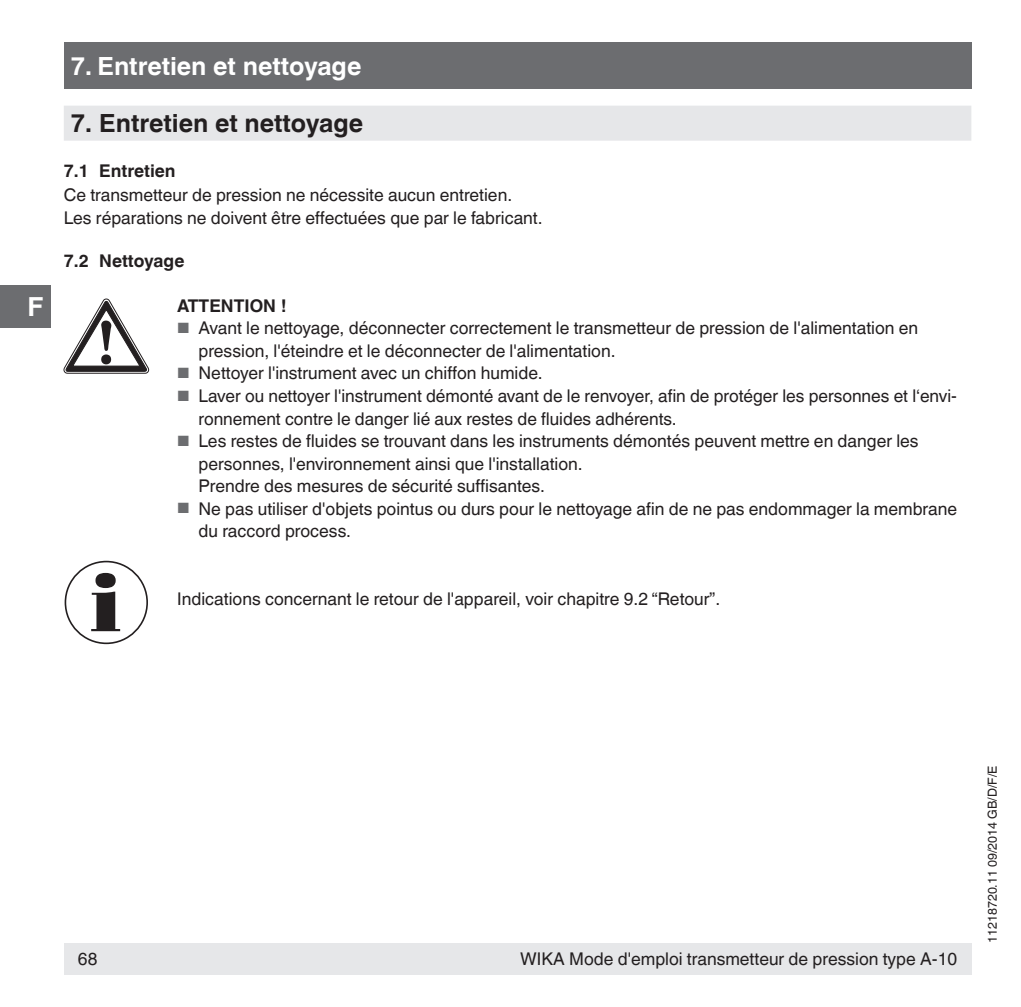
<style>
.page{position:relative;width:1021px;height:1007px;background:#fff}
.page>*{position:absolute;margin:0;border:0;box-sizing:border-box;transform-origin:0 0}
.t1{font:700 26.25px "Helvetica World";color:#fff}
.t2{font:700 25px "Helvetica World";color:#231f20}
.t3{font:700 25px "Helvetica World";color:#fff}
.t4{font:17.5px/22.5px "Helvetica World";color:#231f20}
.t5{font:700 17.5px "Helvetica World";color:#231f20}
.t6{font:12.5px "Helvetica World";color:#231f20}
.s1{font-size:14.75px;color:#6c6d70}
</style>
<div class="page">
<div style="left:64px;top:943px;width:907px;height:31px;background:#e6e7e9"></div>
<div style="left:64px;top:43px;width:907px;height:46px;background:#6c6d70"></div>
<div style="left:0;top:285px;width:50px;height:43px;background:#6c6d70"></div>
<div style="left:64px;top:106px;width:907px;height:35px;background:#e6e7e9"></div>
<svg style="left:64px;top:299px;width:85px;height:74px"></svg>
<svg style="left:91px;top:573px;width:29px;height:58px"></svg>
<div style="left:65px;top:560px;width:83px;height:84px;border:2px solid #231f20;border-radius:50%"></div>
<h1 class="t1" style="left:27px;top:292px;width:17px">F</h1>
<h2 class="t3" style="left:71px;top:51px;width:292px">7. Entretien et nettoyage</h2>
<h2 class="t2" style="left:71px;top:108px;width:294px">7. Entretien et nettoyage</h2>
<p class="t5" style="left:64px;top:160px;width:113px">7.1 Entretien</p>
<p class="t4" style="left:64px;top:183px;width:480px;line-height:23.8px">Ce transmetteur de pression ne nécessite aucun entretien.<br>Les réparations ne doivent être effectuées que par le fabricant.</p>
<p class="t5" style="left:64px;top:250px;width:122px">7.2 Nettoyage</p>
<p class="t5" style="left:177px;top:295px;width:111px">ATTENTION !</p>
<p class="t4" style="left:198px;top:317px;width:721px;text-indent:-21px"><span class="s1">■</span> Avant le nettoyage, déconnecter correctement le transmetteur de pression de l'alimentation en pression, l'éteindre et le déconnecter de l'alimentation.</p>
<p class="t4" style="left:177px;top:362px;width:367px"><span class="s1">■</span> Nettoyer l'instrument avec un chiffon humide.</p>
<p class="t4" style="left:198px;top:384px;width:760px;text-indent:-21px"><span class="s1">■</span> Laver ou nettoyer l'instrument démonté avant de le renvoyer, afin de protéger les personnes et l‘envi&shy;ronnement contre le danger lié aux restes de fluides adhérents.</p>
<p class="t4" style="left:198px;top:429px;width:721px;text-indent:-21px"><span class="s1">■</span> Les restes de fluides se trouvant dans les instruments démontés peuvent mettre en danger les personnes, l'environnement ainsi que l'installation.<br>Prendre des mesures de sécurité suffisantes.</p>
<p class="t4" style="left:198px;top:497px;width:760px;text-indent:-21px"><span class="s1">■</span> Ne pas utiliser d'objets pointus ou durs pour le nettoyage afin de ne pas endommager la membrane du raccord process.</p>
<p class="t4" style="left:177px;top:587px;width:544px">Indications concernant le retour de l'appareil, voir chapitre 9.2 “Retour”.</p>
<p class="t4" style="left:78px;top:947px;width:21px">68</p>
<p class="t4" style="left:520px;top:947px;width:438px">WIKA Mode d'emploi transmetteur de pression type A-10</p>
<p class="t6" style="left:985px;top:943px;width:179px;rotate:-90deg">11218720.11 09/2014 GB/D/F/E</p>
</div>
